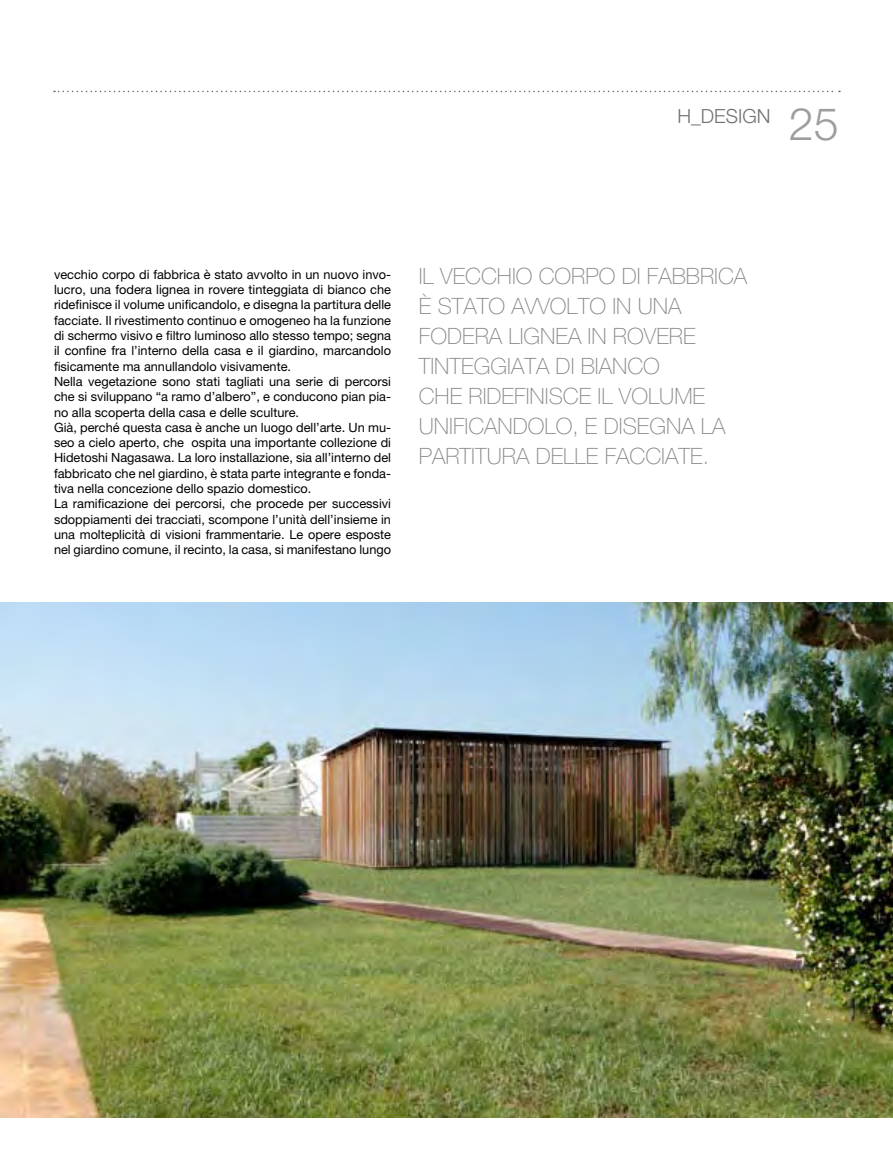
<style>
.page{position:relative;width:893px;height:1149px;background:#fff}
.page>*{position:absolute;margin:0;border:0;box-sizing:border-box;transform-origin:0 0}
.t1{font:300 45px "Helvetica Neue";color:#9c9d9f}
.t2{font:100 22.5px/30px "Helvetica Neue";color:#878889}
.t3{font:300 19.5px "Helvetica Neue";color:#707173}
.t4{font:12.75px/15.3px "Helvetica Neue";color:#000}
</style>
<div class="page">
<svg style="left:54px;top:91px;width:786px;height:1px"></svg>
<img style="left:0;top:602px;width:893px;height:514px">
<h3 class="t3" style="left:677px;top:104px;width:36px">H_DESIGN</h3>
<h1 class="t1" style="left:789px;top:96px;width:52px">25</h1>
<p class="t4" style="left:54px;top:266px;width:339px">vecchio corpo di fabbrica è stato avvolto in un nuovo invo&shy;lucro, una fodera lignea in rovere tinteggiata di bianco che ridefinisce il volume unificandolo, e disegna la partitura delle facciate. Il rivestimento continuo e omogeneo ha la funzione di schermo visivo e filtro luminoso allo stesso tempo; segna il confine fra l’interno della casa e il giardino, marcandolo fisicamente ma annullandolo visivamente.<br>Nella vegetazione sono stati tagliati una serie di percorsi che si sviluppano “a ramo d’albero”, e conducono pian pia&shy;no alla scoperta della casa e delle sculture.<br>Già, perché questa casa è anche un luogo dell’arte. Un mu&shy;seo a cielo aperto, che ospita una importante collezione di Hidetoshi Nagasawa. La loro installazione, sia all’interno del fabbricato che nel giardino, è stata parte integrante e fonda&shy;tiva nella concezione dello spazio domestico.<br>La ramificazione dei percorsi, che procede per successivi sdoppiamenti dei tracciati, scompone l’unità dell’insieme in una molteplicità di visioni frammentarie. Le opere esposte nel giardino comune, il recinto, la casa, si manifestano lungo</p>
<h2 class="t2" style="left:419px;top:261px;width:49px">IL VECC</h2>
<h2 class="t2" style="left:497px;top:261px;width:58px">HIO CORPO</h2>
<h2 class="t2" style="left:622px;top:261px;width:127px">DI FABBRICA</h2>
<h2 class="t2" style="left:419px;top:291px;width:146px">È STATO AVVOLTO</h2>
<h2 class="t2" style="left:419px;top:291px;width:264px;text-indent:194px">IN UNA<br>FODERA LIGNEA IN ROVERE<br>TINTEGG</h2>
<h2 class="t2" style="left:419px;top:351px;width:272px;text-indent:88px">IATA DI BIANCO<br>CHE RIDEFINISCE IL VOLUME<br>UNIFICANDOLO</h2>
<h2 class="t2" style="left:572px;top:411px;width:155px">, E DISEGNA LA</h2>
<h2 class="t2" style="left:419px;top:441px;width:145px">PARTITURA DELLE</h2>
<h2 class="t2" style="left:605px;top:441px;width:106px">FACC IATE .</h2>
</div>
